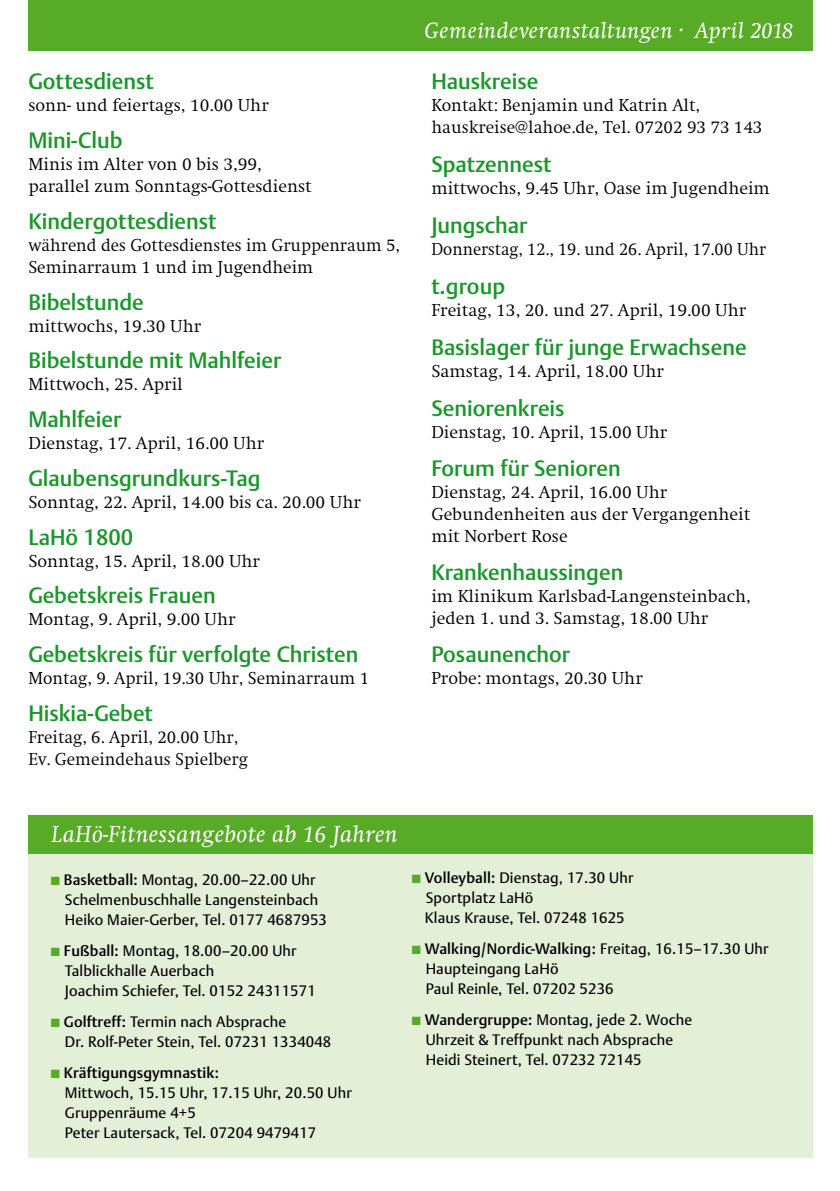
<style>
.page{position:relative;width:840px;height:1191px;background:#fff}
.page>*{position:absolute;margin:0;border:0;box-sizing:border-box;transform-origin:0 0}
.t1{font:italic 24px "Swift EF";letter-spacing:.02em;color:#fff}
.t2{font:italic 23px "Swift EF";letter-spacing:.025em;color:#fff}
.t3{font:500 22px "DTL Argo TOT";color:#1a962b}
.t4{font:300 18px/22px "Swift EF";color:#000}
.t5{font:300 18px/22px "Swift EF";color:#000;scale:.96 1}
.t6{font:300 18px "Swift EF";color:#000;scale:.94 1}
.t7{font:15px/20px "DTL Argo TOT";letter-spacing:.01em;color:#000}
.s1{color:#58ab27}
.s2{font-weight:500}
</style>
<div class="page">
<div style="left:28px;top:0;width:784px;height:51px;background:#58ab27"></div>
<div style="left:28px;top:831px;width:784px;height:327px;background:#e4efd8"></div>
<div style="left:28px;top:815px;width:784px;height:38px;background:#58ab27"></div>
<p class="t3" style="left:28px;top:68px;width:127px">Gottesdienst</p>
<p class="t4" style="left:28px;top:95px;width:242px">sonn- und feiertags, 10.00 Uhr</p>
<p class="t3" style="left:28px;top:127px;width:96px">Mini-Club</p>
<p class="t4" style="left:28px;top:153px;width:285px">Minis im Alter von 0 bis 3,99, parallel zum Sonntags-Gottesdienst</p>
<p class="t3" style="left:28px;top:208px;width:189px">Kindergottesdienst</p>
<p class="t5" style="left:28px;top:234px;width:388px">während des Gottesdienstes im Gruppenraum 5,<br>Seminarraum 1 und im Jugendheim</p>
<p class="t3" style="left:28px;top:289px;width:117px">Bibelstunde</p>
<p class="t4" style="left:28px;top:315px;width:174px">mittwochs, 19.30 Uhr</p>
<p class="t3" style="left:28px;top:347px;width:254px">Bibelstunde mit Mahlfeier</p>
<p class="t4" style="left:28px;top:374px;width:156px">Mittwoch, 25. April</p>
<p class="t3" style="left:28px;top:406px;width:94px">Mahlfeier</p>
<p class="t4" style="left:28px;top:432px;width:237px">Dienstag, 17. April, 16.00 Uhr</p>
<p class="t3" style="left:28px;top:465px;width:233px">Glaubensgrundkurs-Tag</p>
<p class="t4" style="left:28px;top:491px;width:334px">Sonntag, 22. April, 14.00 bis ca. 20.00 Uhr</p>
<p class="t3" style="left:28px;top:523px;width:106px">LaHö 1800</p>
<p class="t4" style="left:28px;top:550px;width:233px">Sonntag, 15. April, 18.00 Uhr</p>
<p class="t3" style="left:28px;top:582px;width:189px">Gebetskreis Frauen</p>
<p class="t4" style="left:28px;top:609px;width:209px">Montag, 9. April, 9.00 Uhr</p>
<p class="t3" style="left:28px;top:641px;width:331px">Gebetskreis für verfolgte Christen</p>
<p class="t4" style="left:28px;top:667px;width:342px">Montag, 9. April, 19.30 Uhr, Seminarraum 1</p>
<p class="t3" style="left:28px;top:700px;width:126px">Hiskia-Gebet</p>
<p class="t4" style="left:28px;top:726px;width:221px">Freitag, 6. April, 20.00 Uhr,<br>Ev. Gemeindehaus Spielberg</p>
<p class="t2" style="left:424px;top:18px;width:369px">Gemeindeveranstaltungen · April 2018</p>
<p class="t3" style="left:431px;top:68px;width:109px">Hauskreise</p>
<p class="t4" style="left:431px;top:95px;width:332px">Kontakt: Benjamin und Katrin Alt, hauskreise@lahoe.de, Tel. 07202 93 73 143</p>
<p class="t3" style="left:431px;top:151px;width:121px">Spatzennest</p>
<p class="t4" style="left:431px;top:178px;width:340px">mittwochs, 9.45 Uhr, Oase im Jugendheim</p>
<p class="t3" style="left:431px;top:212px;width:97px">Jungschar</p>
<p class="t6" style="left:431px;top:240px;width:357px">Donnerstag, 12., 19. und 26. April, 17.00 Uhr</p>
<p class="t3" style="left:431px;top:273px;width:75px">t.group</p>
<p class="t4" style="left:431px;top:300px;width:316px">Freitag, 13, 20. und 27. April, 19.00 Uhr</p>
<p class="t3" style="left:431px;top:334px;width:316px">Basislager für junge Erwachsene</p>
<p class="t4" style="left:431px;top:361px;width:234px">Samstag, 14. April, 18.00 Uhr</p>
<p class="t3" style="left:431px;top:395px;width:135px">Seniorenkreis</p>
<p class="t4" style="left:431px;top:422px;width:237px">Dienstag, 10. April, 15.00 Uhr</p>
<p class="t3" style="left:431px;top:455px;width:191px">Forum für Senioren</p>
<p class="t4" style="left:431px;top:482px;width:320px">Dienstag, 24. April, 16.00 Uhr<br>Gebundenheiten aus der Vergangenheit mit Norbert Rose</p>
<p class="t3" style="left:431px;top:559px;width:193px">Krankenhaussingen</p>
<p class="t4" style="left:431px;top:585px;width:321px">im Klinikum Karlsbad-Langensteinbach, jeden 1. und 3. Samstag, 18.00 Uhr</p>
<p class="t3" style="left:431px;top:641px;width:140px">Posaunenchor</p>
<p class="t4" style="left:431px;top:667px;width:213px">Probe: montags, 20.30 Uhr</p>
<h1 class="t1" style="left:52px;top:820px;width:347px">LaHö-Fitnessangebote ab 16 Jahren</h1>
<p class="t7" style="left:65px;top:869px;width:263px;text-indent:-14px"><span class="s1">■</span> <span class="s2">Basketball:</span> Montag, 20.00–22.00 Uhr<br>Schelmenbuschhalle Langensteinbach<br>Heiko Maier-Gerber, Tel. 0177 4687953</p>
<p class="t7" style="left:65px;top:940px;width:252px;text-indent:-14px"><span class="s1">■</span> <span class="s2">Fußball:</span> Montag, 18.00–20.00 Uhr<br>Talblickhalle Auerbach<br>Joachim Schiefer, Tel. 0152 24311571</p>
<p class="t7" style="left:65px;top:1011px;width:268px;text-indent:-14px"><span class="s1">■</span> <span class="s2">Golftreff:</span> Termin nach Absprache<br>Dr. Rolf-Peter Stein, Tel. 07231 1334048</p>
<p class="t7" style="left:65px;top:1062px;width:288px;text-indent:-14px"><span class="s1">■</span> <span class="s2">Kräftigungsgymnastik:<br></span>Mittwoch, 15.15 Uhr, 17.15 Uhr, 20.50 Uhr<br>Gruppenräume 4+5<br>Peter Lautersack, Tel. 07204 9479417</p>
<p class="t7" style="left:424px;top:868px;width:210px;text-indent:-13px"><span class="s1">■</span> <span class="s2">Volleyball:</span> Dienstag, 17.30 Uhr<br>Sportplatz LaHö<br>Klaus Krause, Tel. 07248 1625</p>
<p class="t7" style="left:425px;top:939px;width:344px;text-indent:-14px"><span class="s1">■</span> <span class="s2">Walking/Nordic-Walking:</span> Freitag, 16.15–17.30 Uhr<br>Haupteingang LaHö<br>Paul Reinle, Tel. 07202 5236</p>
<p class="t7" style="left:425px;top:1010px;width:268px;text-indent:-14px"><span class="s1">■</span> <span class="s2">Wandergruppe:</span> Montag, jede 2. Woche<br>Uhrzeit &amp; Treffpunkt nach Absprache<br>Heidi Steinert, Tel. 07232 72145</p>
</div>
